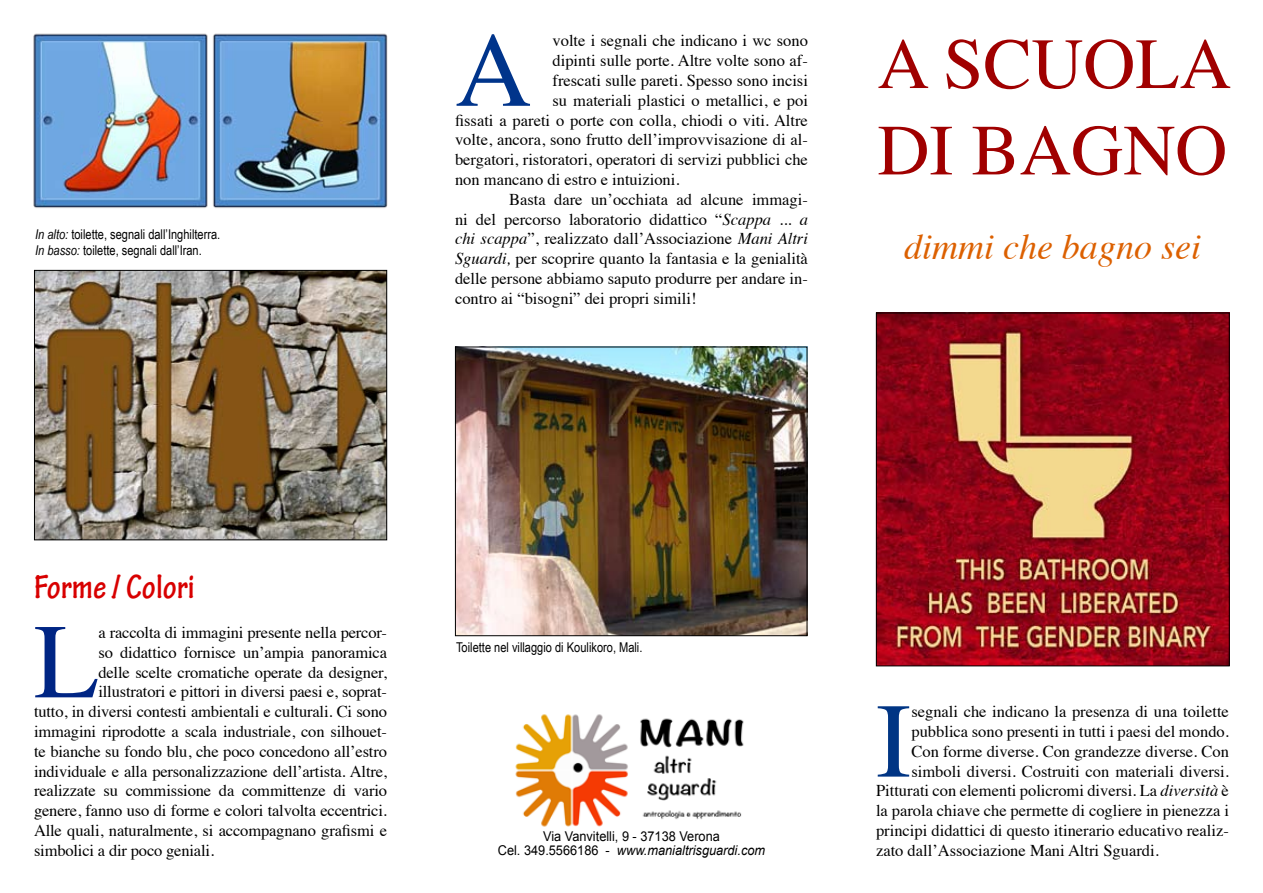
<style>
.page{position:relative;width:1263px;height:893px;background:#fff}
.page>*{position:absolute;margin:0;border:0;box-sizing:border-box;transform-origin:0 0}
.t1{font:106.35px "Times";color:#003584}
.t2{font:106.35px "Times";color:#002584}
.t3{font:106.35px "Times";color:#00348b}
.t4{font:72px/86.4px "Times";color:#a00000}
.t5{font:italic 36px "Times";color:#dc6000}
.t6{font:700 condensed 36px "Tekton Pro";color:#d80000}
.t7{font:16.5px "Times";color:#000}
.t8{font:13.5px/16.2px "Arial Narrow";color:#000}
.t9{font:13.5px/13.5px "Arial";color:#000;text-align:center;scale:.94 1}
.s1{font-style:italic}
</style>
<div class="page">
<img style="left:515px;top:714px;width:229px;height:113px">
<img style="left:457px;top:349px;width:348px;height:285px">
<div style="left:455px;top:347px;width:352px;height:289px;border:1px solid #000"></div>
<img style="left:33px;top:33px;width:355px;height:175px">
<img style="left:36px;top:272px;width:349px;height:266px">
<div style="left:34px;top:270px;width:353px;height:270px;border:1px solid #000"></div>
<img style="left:878px;top:315px;width:349px;height:349px">
<div style="left:876px;top:313px;width:353px;height:353px;border:1px solid #000"></div>
<p class="t8" style="left:35px;top:225px;width:187px"><span class="s1">In alto:</span> toilette, segnali dall’Inghilterra.<br><span class="s1">In basso:</span> toilette, segnali dall’Iran.</p>
<h1 class="t3" style="left:455px;top:-29px;width:78px">A</h1>
<p class="t7" style="left:552px;top:25px;width:257px">volte i segnali che indicano i wc sono</p>
<p class="t7" style="left:552px;top:45px;width:257px">dipinti sulle porte. Altre volte sono af-</p>
<p class="t7" style="left:552px;top:65px;width:257px">frescati sulle pareti. Spesso sono incisi</p>
<p class="t7" style="left:552px;top:85px;width:257px">su materiali plastici o metallici, e poi</p>
<p class="t7" style="left:455px;top:105px;width:354px">fissati a pareti o porte con colla, chiodi o viti. Altre</p>
<p class="t7" style="left:455px;top:124px;width:354px">volte, ancora, sono frutto dell’improvvisazione di al-</p>
<p class="t7" style="left:455px;top:144px;width:354px">bergatori, ristoratori, operatori di servizi pubblici che</p>
<p class="t7" style="left:455px;top:164px;width:226px">non mancano di estro e intuizioni.</p>
<p class="t7" style="left:509px;top:184px;width:300px">Basta dare un’occhiata ad alcune immagi-</p>
<p class="t7" style="left:455px;top:204px;width:354px">ni del percorso laboratorio didattico “<span class="s1">Scappa ... a</span></p>
<p class="t7" style="left:455px;top:223px;width:354px"><span class="s1">chi scappa</span>”, realizzato dall’Associazione <span class="s1">Mani Altri</span></p>
<p class="t7" style="left:455px;top:243px;width:354px"><span class="s1">Sguardi,</span> per scoprire quanto la fantasia e la genialità</p>
<p class="t7" style="left:455px;top:263px;width:354px">delle persone abbiamo saputo produrre per andare in-</p>
<p class="t7" style="left:455px;top:283px;width:243px">contro ai “bisogni” dei propri simili!</p>
<h2 class="t4" style="left:877px;top:14px;width:356px">A SCUOLA<br>DI BAGNO</h2>
<h3 class="t5" style="left:904px;top:215px;width:298px">dimmi che bagno sei</h3>
<h3 class="t6" style="left:34px;top:566px;width:162px">Forme / Colori</h3>
<h1 class="t2" style="left:34px;top:562px;width:66px">L</h1>
<p class="t7" style="left:98px;top:617px;width:290px">a raccolta di immagini presente nella percor-</p>
<p class="t7" style="left:98px;top:637px;width:290px">so didattico fornisce un’ampia panoramica</p>
<p class="t7" style="left:98px;top:657px;width:290px">delle scelte cromatiche operate da designer,</p>
<p class="t7" style="left:98px;top:676px;width:290px">illustratori e pittori in diversi paesi e, soprat-</p>
<p class="t7" style="left:34px;top:696px;width:354px">tutto, in diversi contesti ambientali e culturali. Ci sono</p>
<p class="t7" style="left:34px;top:716px;width:354px">immagini riprodotte a scala industriale, con silhouet-</p>
<p class="t7" style="left:34px;top:736px;width:354px">te bianche su fondo blu, che poco concedono all’estro</p>
<p class="t7" style="left:34px;top:756px;width:355px">individuale e alla personalizzazione dell’artista. Altre,</p>
<p class="t7" style="left:34px;top:775px;width:355px">realizzate su commissione da committenze di vario</p>
<p class="t7" style="left:34px;top:795px;width:354px">genere, fanno uso di forme e colori talvolta eccentrici.</p>
<p class="t7" style="left:34px;top:815px;width:355px">Alle quali, naturalmente, si accompagnano grafismi e</p>
<p class="t7" style="left:34px;top:835px;width:182px">simbolici a dir poco geniali.</p>
<p class="t8" style="left:456px;top:638px;width:188px">Toilette nel villaggio di Koulikoro, Mali.</p>
<p class="t9" style="left:498px;top:830px;width:286px">Via Vanvitelli, 9 - 37138 Verona<br>Cel. 349.5566186 - <span class="s1">www.manialtrisguardi.com</span></p>
<h1 class="t1" style="left:876px;top:641px;width:37px">I</h1>
<p class="t7" style="left:911px;top:696px;width:319px">segnali che indicano la presenza di una toilette</p>
<p class="t7" style="left:911px;top:716px;width:319px">pubblica sono presenti in tutti i paesi del mondo.</p>
<p class="t7" style="left:911px;top:736px;width:319px">Con forme diverse. Con grandezze diverse. Con</p>
<p class="t7" style="left:911px;top:756px;width:319px">simboli diversi. Costruiti con materiali diversi.</p>
<p class="t7" style="left:876px;top:775px;width:354px">Pitturati con elementi policromi diversi. La <span class="s1">diversità</span> è</p>
<p class="t7" style="left:876px;top:795px;width:354px">la parola chiave che permette di cogliere in pienezza i</p>
<p class="t7" style="left:876px;top:815px;width:354px">principi didattici di questo itinerario educativo realiz-</p>
<p class="t7" style="left:876px;top:835px;width:284px">zato dall’Associazione Mani Altri Sguardi.</p>
</div>
